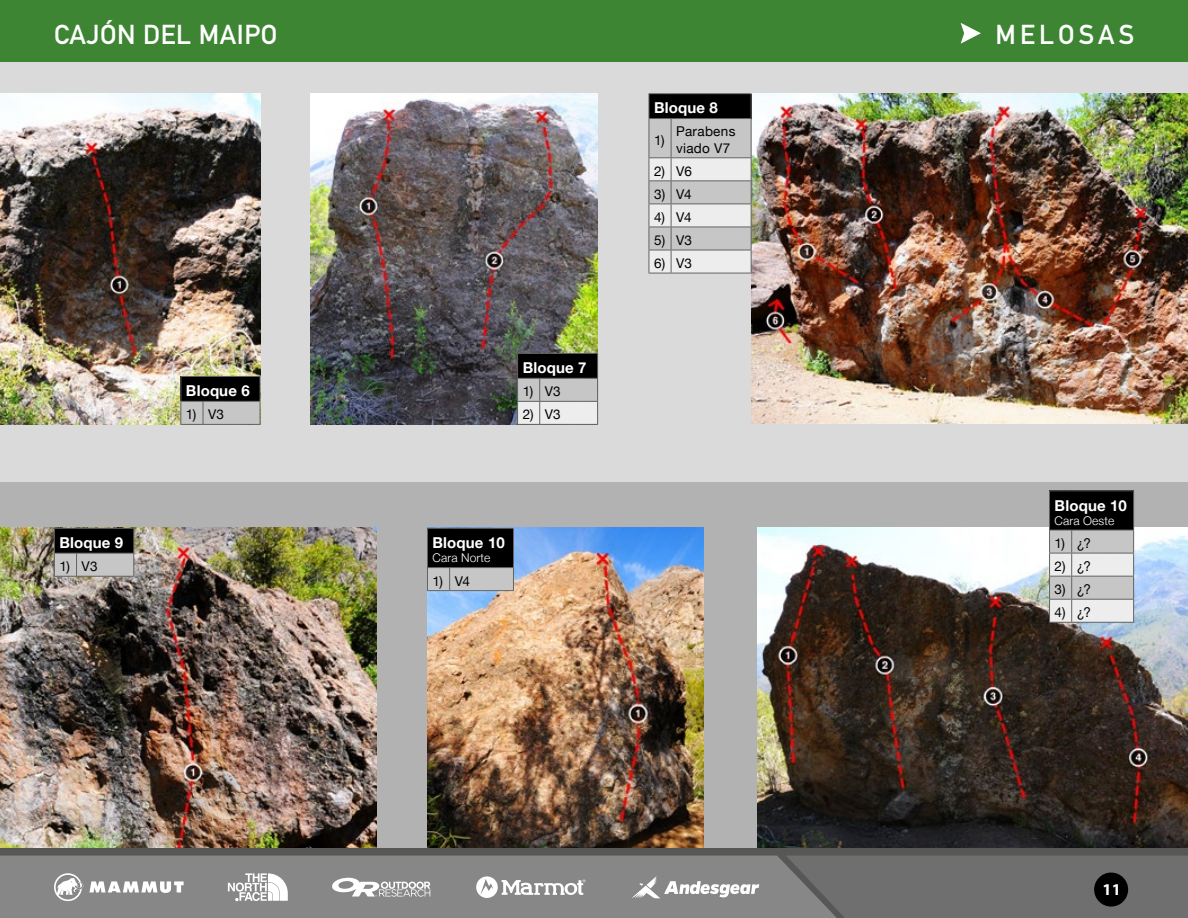
<style>
.page{position:relative;width:1188px;height:918px;background:#fff}
.page>*{position:absolute;margin:0;border:0;box-sizing:border-box;transform-origin:0 0}
.t1{font:700 27px "DIN Alternate";letter-spacing:.02em;color:#fff}
.t2{font:700 27px "DIN Alternate";letter-spacing:.15em;color:#fff}
.t3{font:700 16.5px "Myriad Pro";color:#fff}
.t4{font:700 15px "Helvetica Neue";letter-spacing:.01em;color:#fff}
.t5{font:13.5px/16.2px "Helvetica Neue";letter-spacing:.015em;color:#000}
.t6{font:300 12px "Helvetica Neue";letter-spacing:.01em;color:#fff}
</style>
<div class="page">
<div style="left:0;top:482px;width:1188px;height:408px;background:#b3b2b2"></div>
<div style="left:0;top:54px;width:1188px;height:428px;background:#dadada"></div>
<img style="left:0;top:93px;width:260px;height:332px">
<img style="left:310px;top:93px;width:288px;height:332px">
<svg style="left:517px;top:353px;width:81px;height:72px"></svg>
<hr style="left:540px;top:424px;width:58px;height:1px;background:#646363">
<svg style="left:180px;top:376px;width:81px;height:49px"></svg>
<hr style="left:203px;top:424px;width:57px;height:1px;background:#646363">
<img style="left:752px;top:93px;width:436px;height:330px">
<img style="left:0;top:528px;width:376px;height:321px">
<svg style="left:649px;top:93px;width:103px;height:181px"></svg>
<hr style="left:671px;top:273px;width:81px;height:1px;background:#646363">
<svg style="left:54px;top:528px;width:80px;height:49px"></svg>
<hr style="left:77px;top:576px;width:57px;height:1px;background:#646363">
<img style="left:427px;top:528px;width:276px;height:321px">
<div style="left:427px;top:528px;width:86px;height:40px;background:#000"></div>
<svg style="left:427px;top:528px;width:23px;height:1px"></svg>
<hr style="left:427px;top:529px;width:1px;height:38px;background:#646363">
<hr style="left:450px;top:528px;width:64px;height:1px;background:#646363">
<hr style="left:513px;top:529px;width:1px;height:38px;background:#646363">
<svg style="left:427px;top:567px;width:87px;height:24px"></svg>
<hr style="left:450px;top:590px;width:64px;height:1px;background:#646363">
<img style="left:758px;top:528px;width:430px;height:321px">
<div style="left:1050px;top:491px;width:84px;height:39px;background:#000"></div>
<svg style="left:1049px;top:490px;width:23px;height:1px"></svg>
<hr style="left:1049px;top:491px;width:1px;height:39px;background:#646363">
<hr style="left:1072px;top:490px;width:62px;height:1px;background:#646363">
<hr style="left:1133px;top:491px;width:1px;height:39px;background:#646363">
<svg style="left:1049px;top:530px;width:85px;height:93px"></svg>
<hr style="left:1072px;top:622px;width:62px;height:1px;background:#646363">
<div style="left:0;top:0;width:1188px;height:62px;background:#3d8533"></div>
<svg style="left:961px;top:23px;width:20px;height:21px"></svg>
<div style="left:0;top:849px;width:1188px;height:69px;background:#575756"></div>
<div style="left:0;top:856px;width:786px;height:62px;background:#878787"></div>
<svg style="left:786px;top:856px;width:402px;height:62px"></svg>
<svg style="left:89px;top:881px;width:95px;height:12px"></svg>
<svg style="left:54px;top:873px;width:29px;height:28px"></svg>
<svg style="left:631px;top:876px;width:128px;height:22px"></svg>
<div style="left:1094px;top:873px;width:34px;height:34px;background:#000;border-radius:50%"></div>
<svg style="left:228px;top:873px;width:60px;height:28px"></svg>
<svg style="left:330px;top:877px;width:100px;height:20px"></svg>
<svg style="left:476px;top:876px;width:110px;height:22px"></svg>
<h1 class="t1" style="left:54px;top:14px;width:225px">CAJÓN DEL MAIPO</h1>
<h1 class="t2" style="left:996px;top:14px;width:140px">MELOSAS</h1>
<p class="t4" style="left:59px;top:531px;width:65px">Bloque 9</p>
<p class="t5" style="left:59px;top:559px;width:40px">1) V3</p>
<p class="t4" style="left:186px;top:379px;width:65px">Bloque 6</p>
<p class="t5" style="left:186px;top:407px;width:40px">1) V3</p>
<p class="t4" style="left:523px;top:356px;width:65px">Bloque 7</p>
<p class="t5" style="left:523px;top:384px;width:40px">1) V3</p>
<p class="t5" style="left:523px;top:407px;width:40px">2) V3</p>
<p class="t4" style="left:433px;top:531px;width:74px">Bloque 10</p>
<p class="t6" style="left:433px;top:549px;width:59px">Cara Norte</p>
<p class="t5" style="left:433px;top:573px;width:39px">1) V4</p>
<p class="t4" style="left:654px;top:96px;width:65px">Bloque 8</p>
<p class="t5" style="left:654px;top:132px;width:12px">1)</p>
<p class="t5" style="left:676px;top:124px;width:61px">Parabens viado V7</p>
<p class="t5" style="left:654px;top:164px;width:39px">2) V6</p>
<p class="t5" style="left:654px;top:187px;width:39px">3) V4</p>
<p class="t5" style="left:654px;top:210px;width:39px">4) V4</p>
<p class="t5" style="left:654px;top:233px;width:40px">5) V3</p>
<p class="t5" style="left:654px;top:256px;width:40px">6) V3</p>
<p class="t4" style="left:1055px;top:493px;width:74px">Bloque 10</p>
<p class="t6" style="left:1055px;top:511px;width:61px">Cara Oeste</p>
<p class="t5" style="left:1055px;top:536px;width:38px">1) ¿?</p>
<p class="t5" style="left:1055px;top:559px;width:38px">2) ¿?</p>
<p class="t5" style="left:1055px;top:582px;width:38px">3) ¿?</p>
<p class="t5" style="left:1055px;top:605px;width:38px">4) ¿?</p>
<p class="t3" style="left:1103px;top:878px;width:20px">11</p>
</div>
